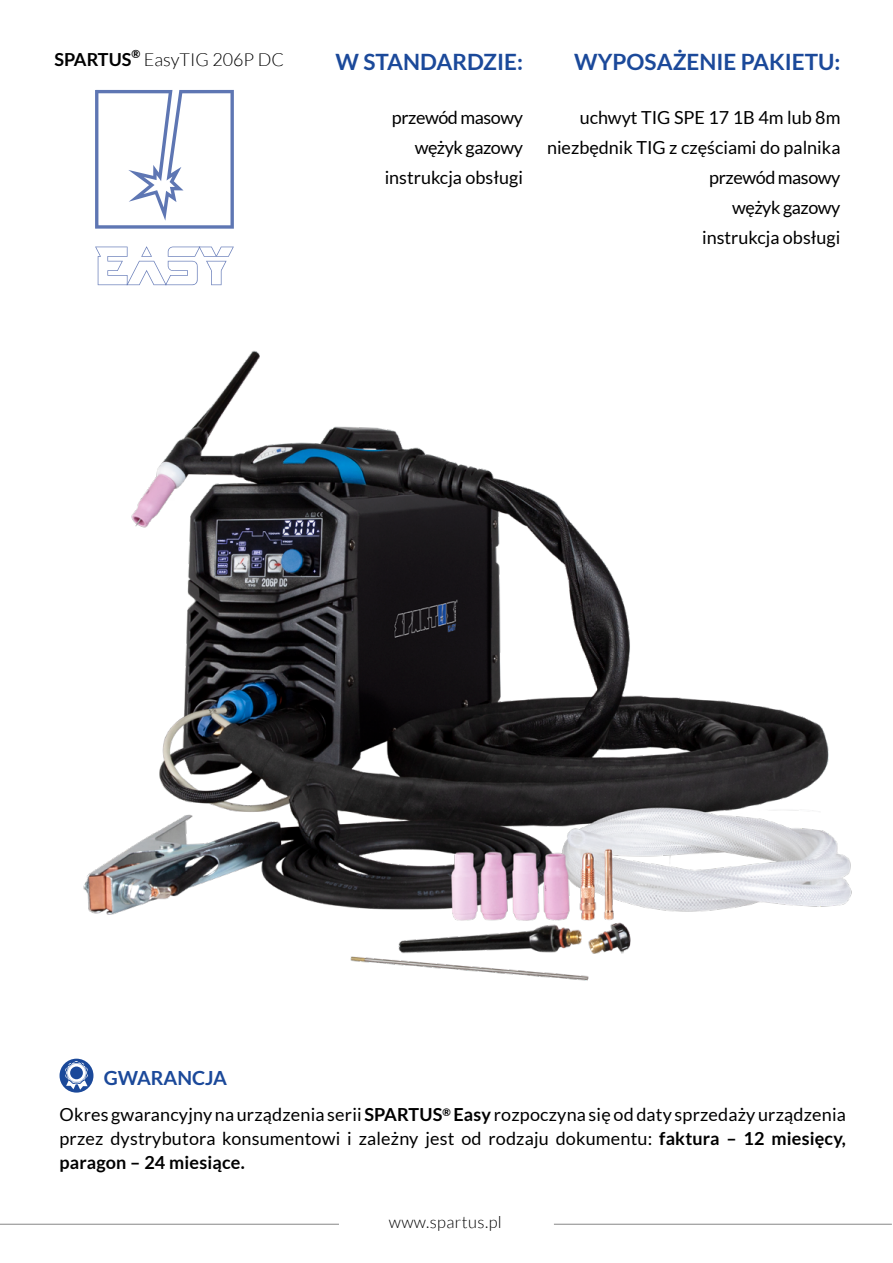
<style>
.page{position:relative;width:893px;height:1263px;background:#fff}
.page>*{position:absolute;margin:0;border:0;box-sizing:border-box;transform-origin:0 0}
.t1{font:700 22.5px "Lato";color:#1b499a}
.t2{font:700 19.5px "Lato";color:#1b499a}
.t3{font:18px/30.2px "Lato";color:#000;text-align:right}
.t4{font:18px/30.2px "Lato";letter-spacing:-.025em;color:#000;text-align:right}
.t5{font:300 18px "Lato";color:#000}
.t6{font:700 18px "Lato";color:#000}
.t7{font:300 16.5px "Lato";letter-spacing:.025em;color:#000}
.t8{font:700 11.25px "Lato";color:#000}
.s1{font-weight:700}
</style>
<div class="page">
<hr style="left:0;top:1224px;width:339px;height:1px;background:#878787">
<hr style="left:554px;top:1224px;width:338px;height:1px;background:#878787">
<div style="left:60px;top:1059px;width:33px;height:33px;background:#1b499a;border-radius:50%"></div>
<svg style="left:65px;top:1061px;width:23px;height:29px"></svg>
<div style="left:70px;top:1066px;width:13px;height:13px;background:#1b499a;border-radius:50%"></div>
<svg style="left:95px;top:90px;width:139px;height:139px"></svg>
<svg style="left:95px;top:246px;width:139px;height:39px"></svg>
<img style="left:83px;top:350px;width:769px;height:631px">
<p class="t8" style="left:131px;top:47px;width:10px">®</p>
<p class="t5" style="left:144px;top:50px;width:142px">EasyTIG 206P DC</p>
<p class="t6" style="left:54px;top:49px;width:78px">SPARTUS</p>
<p class="t1" style="left:574px;top:49px;width:268px">WYPOSAŻENIE PAKIETU:</p>
<p class="t1" style="left:335px;top:49px;width:189px">W STANDARDZIE:</p>
<p class="t4" style="left:385px;top:102px;width:140px">przewód masowy wężyk gazowy instrukcja obsługi</p>
<p class="t3" style="left:547px;top:102px;width:295px">uchwyt TIG SPE 17 1B 4m lub 8m niezbędnik TIG z częściami do palnika przewód masowy<br>wężyk gazowy<br>instrukcja obsługi</p>
<p class="t2" style="left:104px;top:1067px;width:125px">GWARANCJA</p>
<p class="t3" style="left:60px;top:1103px;width:788px;line-height:24px;text-align:justify">Okres gwarancyjny na urządzenia serii <span class="s1">SPARTUS</span><sup>®</sup> <span class="s1">Easy</span> rozpoczyna się od daty sprzedaży urządzenia przez dystrybutora konsumentowi i zależny jest od rodzaju dokumentu: <span class="s1">faktura – 12 miesięcy, paragon – 24 miesiące.</span></p>
<p class="t7" style="left:389px;top:1213px;width:115px">www.spartus.pl</p>
</div>
